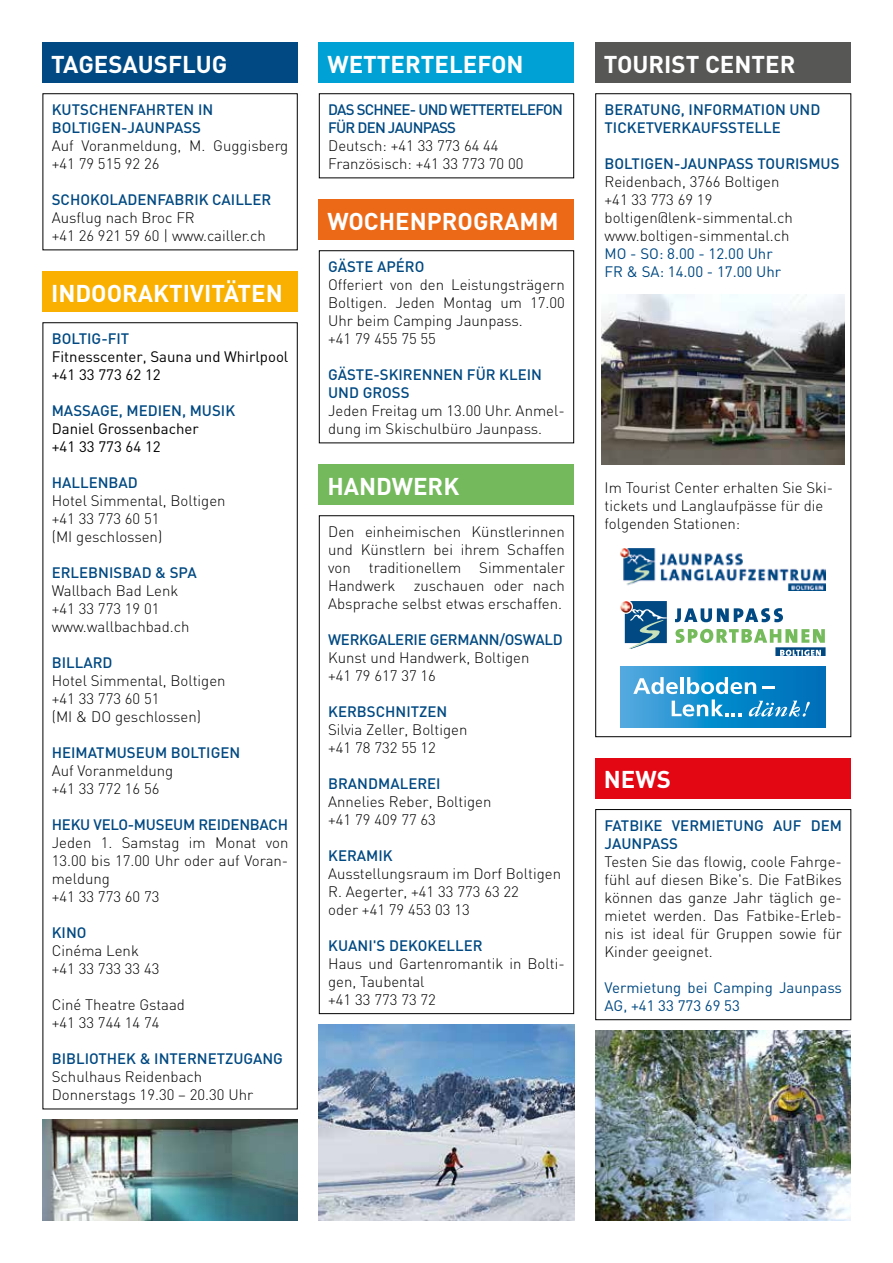
<style>
.page{position:relative;width:893px;height:1263px;background:#fff}
.page>*{position:absolute;margin:0;border:0;box-sizing:border-box;transform-origin:0 0}
.t1{font:700 24px "DIN";color:#fff}
.t2{font:300 15px/18px "DIN";color:#000}
.t3{font:500 15px/18px "DIN";color:#004982}
.t4{font:15px/18px "DIN";color:#004982}
.t5{font:15px/18px "DIN";color:#000}
.t6{font:500 15px/18px "DIN";letter-spacing:-.05em;color:#004982}
.t7{font:500 15px "DIN";letter-spacing:-.02em;color:#004982}
</style>
<div class="page">
<svg style="left:42px;top:322px;width:256px;height:788px"></svg>
<svg style="left:319px;top:93px;width:255px;height:86px"></svg>
<div style="left:595px;top:758px;width:255px;height:40px;background:#e30613"></div>
<img style="left:319px;top:1025px;width:255px;height:195px">
<div style="left:319px;top:43px;width:255px;height:40px;background:#00a1d4"></div>
<div style="left:43px;top:271px;width:255px;height:41px;background:#f9b000"></div>
<svg style="left:595px;top:93px;width:257px;height:644px"></svg>
<div style="left:595px;top:43px;width:255px;height:40px;background:#575756"></div>
<div style="left:319px;top:464px;width:255px;height:41px;background:#74b95b"></div>
<svg style="left:620px;top:666px;width:206px;height:61px;background:#188acb"></svg>
<svg style="left:633px;top:677px;width:177px;height:40px"></svg>
<div style="left:319px;top:199px;width:255px;height:41px;background:#ec6917"></div>
<div style="left:43px;top:43px;width:255px;height:40px;background:#004982"></div>
<img style="left:602px;top:294px;width:242px;height:170px">
<div style="left:43px;top:93px;width:255px;height:157px;border:1px solid #000"></div>
<div style="left:319px;top:515px;width:255px;height:499px;border:1px solid #000"></div>
<div style="left:319px;top:250px;width:255px;height:193px;border:1px solid #000"></div>
<svg style="left:595px;top:809px;width:257px;height:211px"></svg>
<img style="left:595px;top:1031px;width:255px;height:189px">
<svg style="left:675px;top:608px;width:108px;height:14px"></svg>
<svg style="left:675px;top:629px;width:151px;height:27px"></svg>
<svg style="left:620px;top:601px;width:47px;height:48px"></svg>
<img style="left:620px;top:548px;width:206px;height:42px">
<img style="left:43px;top:1120px;width:255px;height:100px">
<h1 class="t1" style="left:51px;top:48px;width:178px">TAGESAUSFLUG</h1>
<p class="t3" style="left:52px;top:100px;width:163px">KUTSCHENFAHRTEN IN<br>BOLTIGEN-JAUNPASS</p>
<p class="t2" style="left:52px;top:136px;width:238px">Auf Voranmeldung, M. Guggisberg +41 79 515 92 26</p>
<p class="t3" style="left:52px;top:190px;width:221px">SCHOKOLADENFABRIK CAILLER</p>
<p class="t2" style="left:52px;top:208px;width:216px">Ausflug nach Broc FR<br>+41 26 921 59 60 | www.cailler.ch</p>
<h1 class="t1" style="left:51px;top:277px;width:233px">INDOORAKTIVITÄTEN</h1>
<p class="t3" style="left:52px;top:329px;width:79px">BOLTIG-FIT</p>
<p class="t5" style="left:52px;top:347px;width:238px">Fitnesscenter, Sauna und Whirlpool +41 33 773 62 12</p>
<p class="t3" style="left:52px;top:401px;width:185px">MASSAGE, MEDIEN, MUSIK</p>
<p class="t5" style="left:52px;top:419px;width:148px">Daniel Grossenbacher +41 33 773 64 12</p>
<p class="t3" style="left:52px;top:473px;width:88px">HALLENBAD</p>
<p class="t2" style="left:52px;top:491px;width:175px">Hotel Simmental, Boltigen +41 33 773 60 51<br>(MI geschlossen)</p>
<p class="t3" style="left:52px;top:563px;width:146px">ERLEBNISBAD &amp; SPA</p>
<p class="t2" style="left:52px;top:581px;width:139px">Wallbach Bad Lenk +41 33 773 19 01 www.wallbachbad.ch</p>
<p class="t3" style="left:52px;top:653px;width:62px">BILLARD</p>
<p class="t2" style="left:52px;top:671px;width:175px">Hotel Simmental, Boltigen +41 33 773 60 51<br>(MI &amp; DO geschlossen)</p>
<p class="t3" style="left:52px;top:743px;width:190px">HEIMATMUSEUM BOLTIGEN</p>
<p class="t2" style="left:52px;top:761px;width:123px">Auf Voranmeldung +41 33 772 16 56</p>
<p class="t3" style="left:52px;top:815px;width:238px">HEKU VELO-MUSEUM REIDENBACH</p>
<p class="t2" style="left:52px;top:833px;width:238px">Jeden 1. Samstag im Monat von<br>13.00 bis 17.00 Uhr oder auf Voran&shy;meldung<br>+41 33 773 60 73</p>
<p class="t3" style="left:52px;top:923px;width:36px">KINO</p>
<p class="t2" style="left:52px;top:941px;width:109px">Cinéma Lenk +41 33 733 33 43</p>
<p class="t2" style="left:52px;top:995px;width:135px">Ciné Theatre Gstaad +41 33 744 14 74</p>
<p class="t3" style="left:52px;top:1049px;width:233px">BIBLIOTHEK &amp; INTERNETZUGANG</p>
<p class="t2" style="left:52px;top:1067px;width:203px">Schulhaus Reidenbach<br>Donnerstags 19.30 – 20.30 Uhr</p>
<h1 class="t1" style="left:327px;top:48px;width:198px">WETTERTELEFON</h1>
<p class="t6" style="left:328px;top:100px;width:236px">DAS SCHNEE- UND WETTERTELEFON<br>FÜR DEN JAUNPASS</p>
<p class="t2" style="left:328px;top:136px;width:197px">Deutsch: +41 33 773 64 44<br>Französisch: +41 33 773 70 00</p>
<h1 class="t1" style="left:327px;top:205px;width:233px">WOCHENPROGRAMM</h1>
<p class="t3" style="left:328px;top:257px;width:98px">GÄSTE APÉRO</p>
<p class="t2" style="left:328px;top:275px;width:238px">Offeriert von den Leistungsträgern<br>Boltigen. Jeden Montag um 17.00<br>Uhr beim Camping Jaunpass.<br>+41 79 455 75 55</p>
<p class="t3" style="left:328px;top:365px;width:215px">GÄSTE-SKIRENNEN FÜR KLEIN<br>UND GROSS</p>
<p class="t2" style="left:328px;top:401px;width:238px">Jeden Freitag um 13.00 Uhr. Anmel&shy;dung im Skischulbüro Jaunpass.</p>
<h1 class="t1" style="left:327px;top:470px;width:133px">HANDWERK</h1>
<p class="t2" style="left:328px;top:522px;width:238px;text-align:justify">Den einheimischen Künstlerinnen und Künstlern bei ihrem Schaffen von traditionellem Simmentaler Handwerk zuschauen oder nach Absprache selbst etwas erschaffen.</p>
<p class="t7" style="left:328px;top:630px;width:236px">WERKGALERIE GERMANN/OSWALD</p>
<p class="t2" style="left:328px;top:648px;width:203px">Kunst und Handwerk, Boltigen +41 79 617 37 16</p>
<p class="t3" style="left:328px;top:702px;width:121px">KERBSCHNITZEN</p>
<p class="t2" style="left:328px;top:720px;width:141px">Silvia Zeller, Boltigen +41 78 732 55 12</p>
<p class="t3" style="left:328px;top:774px;width:114px">BRANDMALEREI</p>
<p class="t2" style="left:328px;top:792px;width:165px">Annelies Reber, Boltigen +41 79 409 77 63</p>
<p class="t3" style="left:328px;top:846px;width:66px">KERAMIK</p>
<p class="t2" style="left:328px;top:864px;width:234px">Ausstellungsraum im Dorf Boltigen<br>R. Aegerter, +41 33 773 63 22<br>oder +41 79 453 03 13</p>
<p class="t3" style="left:328px;top:936px;width:156px">KUANI'S DEKOKELLER</p>
<p class="t2" style="left:328px;top:954px;width:238px">Haus und Gartenromantik in Bolti&shy;gen, Taubental<br>+41 33 773 73 72</p>
<h1 class="t1" style="left:604px;top:48px;width:193px">TOURIST CENTER</h1>
<p class="t3" style="left:605px;top:100px;width:217px">BERATUNG, INFORMATION UND<br>TICKETVERKAUFSSTELLE</p>
<p class="t3" style="left:605px;top:154px;width:237px">BOLTIGEN-JAUNPASS TOURISMUS</p>
<p class="t2" style="left:605px;top:172px;width:190px">Reidenbach, 3766 Boltigen +41 33 773 69 19 boltigen@lenk-simmental.ch www.boltigen-simmental.ch</p>
<p class="t4" style="left:605px;top:244px;width:178px">MO - SO: 8.00 - 12.00 Uhr<br>FR &amp; SA: 14.00 - 17.00 Uhr</p>
<p class="t2" style="left:605px;top:478px;width:230px">Im Tourist Center erhalten Sie Ski&shy;tickets und Langlaufpässe für die folgenden Stationen:</p>
<h1 class="t1" style="left:604px;top:764px;width:69px">NEWS</h1>
<p class="t3" style="left:605px;top:816px;width:239px">FATBIKE VERMIETUNG AUF DEM<br>JAUNPASS</p>
<p class="t2" style="left:605px;top:852px;width:239px;text-align:justify">Testen Sie das flowig, coole Fahrge&shy;fühl auf diesen Bike's. Die FatBikes können das ganze Jahr täglich ge&shy;mietet werden. Das Fatbike-Erleb&shy;nis ist ideal für Gruppen sowie für Kinder geeignet.</p>
<p class="t4" style="left:605px;top:978px;width:239px">Vermietung bei Camping Jaunpass<br>AG, +41 33 773 69 53</p>
</div>
